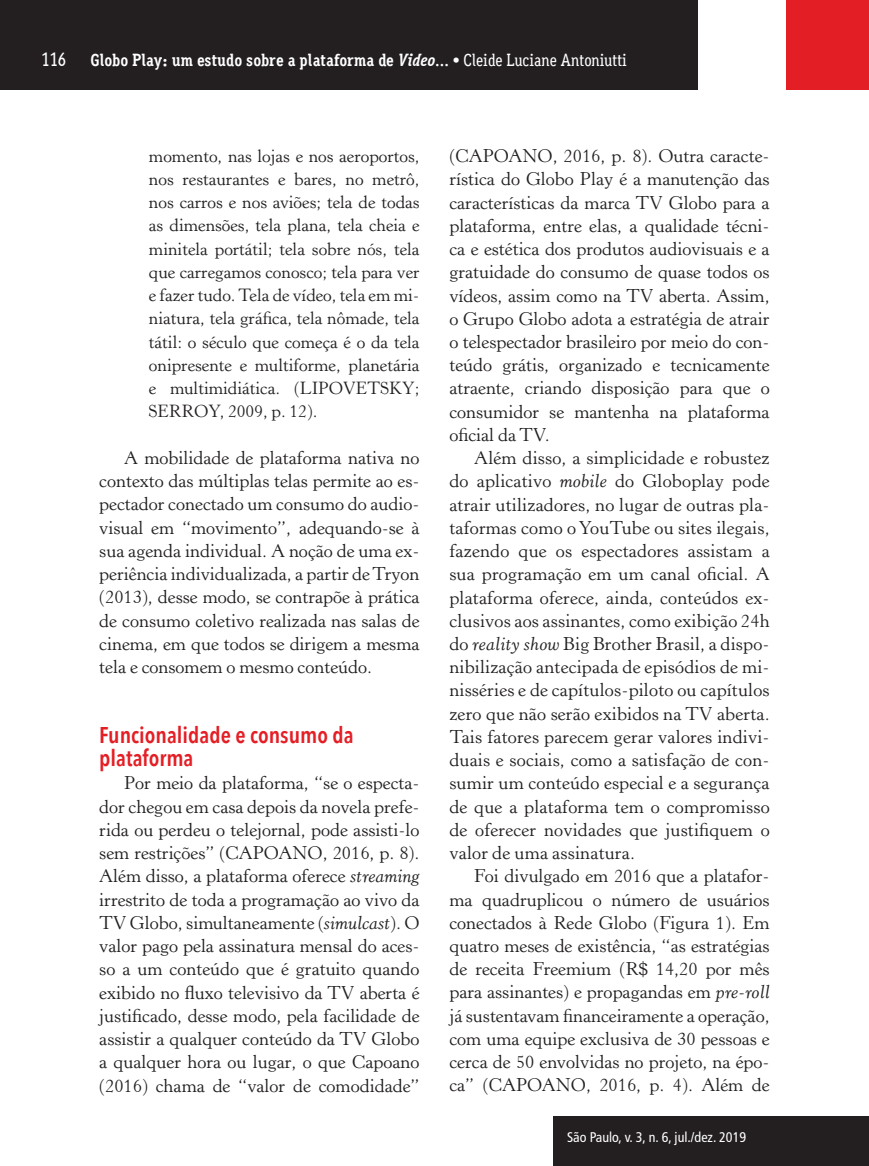
<style>
.page{position:relative;width:869px;height:1166px;background:#fff}
.page>*{position:absolute;margin:0;border:0;box-sizing:border-box;transform-origin:0 0}
.t1{font:600 22.75px/23.3px "Avenir Next Condensed";color:#e41e25}
.t2{font:18.38px/23.3px "Horley Old Style";color:#231f20;text-align:justify}
.t3{font:17.5px/23.3px "Horley Old Style";color:#231f20;text-align:justify}
.t4{font:700 17.5px "Aaux Office";color:#fff}
.t5{font:condensed 14px "Frutiger LT Std";color:#fff}
.s1{font-weight:500;font-size:19.25px}
.s2{font-style:italic}
.s3{font-weight:500}
</style>
<div class="page">
<div style="left:785px;top:0;width:83px;height:90px;background:#e41e25"></div>
<div style="left:0;top:0;width:697px;height:89px;background:#231f20"></div>
<div style="left:553px;top:1116px;width:314px;height:50px;background:#231f20"></div>
<p class="t4" style="left:42px;top:49px;width:586px"><span class="s1">116</span> Globo Play: um estudo sobre a plataforma de <span class="s2">Video</span>... <span class="s3">• Cleide Luciane Antoniutti</span></p>
<p class="t3" style="left:149px;top:144px;width:272px">momento, nas lojas e nos aeroportos, nos restaurantes e bares, no metrô, nos carros e nos aviões; tela de todas as dimensões, tela plana, tela cheia e minitela portátil; tela sobre nós, tela que carregamos conosco; tela para ver e fazer tudo. Tela de vídeo, tela em mi&shy;niatura, tela gráfica, tela nômade, tela tátil: o século que começa é o da tela onipresente e multiforme, planetária e multimidiática. (LIPOVETSKY; SERROY, 2009, p. 12).</p>
<p class="t2" style="left:99px;top:446px;width:321px;text-indent:25px">A mobilidade de plataforma nativa no contexto das múltiplas telas permite ao es&shy;pectador conectado um consumo do audio&shy;visual em “movimento”, adequando-se à sua agenda individual. A noção de uma ex&shy;periência individualizada, a partir de Tryon (2013), desse modo, se contrapõe à prática de consumo coletivo realizada nas salas de cinema, em que todos se dirigem a mesma tela e consomem o mesmo conteúdo.</p>
<p class="t1" style="left:99px;top:723px;width:256px">Funcionalidade e consumo da plataforma</p>
<p class="t2" style="left:99px;top:772px;width:321px;text-indent:25px">Por meio da plataforma, “se o especta&shy;dor chegou em casa depois da novela prefe&shy;rida ou perdeu o telejornal, pode assisti-lo sem restrições” (CAPOANO, 2016, p. 8).<br>Além disso, a plataforma oferece <span class="s2">streaming </span>irrestrito de toda a programação ao vivo da TV Globo, simultaneamente (<span class="s2">simulcast</span>). O valor pago pela assinatura mensal do aces&shy;so a um conteúdo que é gratuito quando exibido no fluxo televisivo da TV aberta é justificado, desse modo, pela facilidade de assistir a qualquer conteúdo da TV Globo a qualquer hora ou lugar, o que Capoano (2016) chama de “valor de comodidade”</p>
<p class="t2" style="left:449px;top:145px;width:321px">(CAPOANO, 2016, p. 8). Outra caracte&shy;rística do Globo Play é a manutenção das características da marca TV Globo para a plataforma, entre elas, a qualidade técni&shy;ca e estética dos produtos audiovisuais e a gratuidade do consumo de quase todos os vídeos, assim como na TV aberta. Assim, o Grupo Globo adota a estratégia de atrair o telespectador brasileiro por meio do con&shy;teúdo grátis, organizado e tecnicamente atraente, criando disposição para que o consumidor se mantenha na plataforma oficial da TV.</p>
<p class="t2" style="left:449px;top:447px;width:322px;text-indent:25px">Além disso, a simplicidade e robustez do aplicativo <span class="s2">mobile</span> do Globoplay pode atrair utilizadores, no lugar de outras pla&shy;taformas como o YouTube ou sites ilegais, fazendo que os espectadores assistam a sua programação em um canal oficial. A plataforma oferece, ainda, conteúdos ex&shy;clusivos aos assinantes, como exibição 24h do <span class="s2">reality show</span> Big Brother Brasil, a dispo&shy;nibilização antecipada de episódios de mi&shy;nisséries e de capítulos-piloto ou capítulos zero que não serão exibidos na TV aberta.<br>Tais fatores parecem gerar valores indivi&shy;duais e sociais, como a satisfação de con&shy;sumir um conteúdo especial e a segurança de que a plataforma tem o compromisso de oferecer novidades que justifiquem o valor de uma assinatura.</p>
<p class="t2" style="left:449px;top:865px;width:321px;text-indent:25px">Foi divulgado em 2016 que a platafor&shy;ma quadruplicou o número de usuários conectados à Rede Globo (Figura 1). Em quatro meses de existência, “as estratégias de receita Freemium (R$ 14,20 por mês para assinantes) e propagandas em <span class="s2">pre-roll </span>já sustentavam financeiramente a operação, com uma equipe exclusiva de 30 pessoas e cerca de 50 envolvidas no projeto, na épo&shy;ca” (CAPOANO, 2016, p. 4). Além de</p>
<p class="t5" style="left:567px;top:1129px;width:180px">São Paulo, v. 3, n. 6, jul./dez. 2019</p>
</div>
